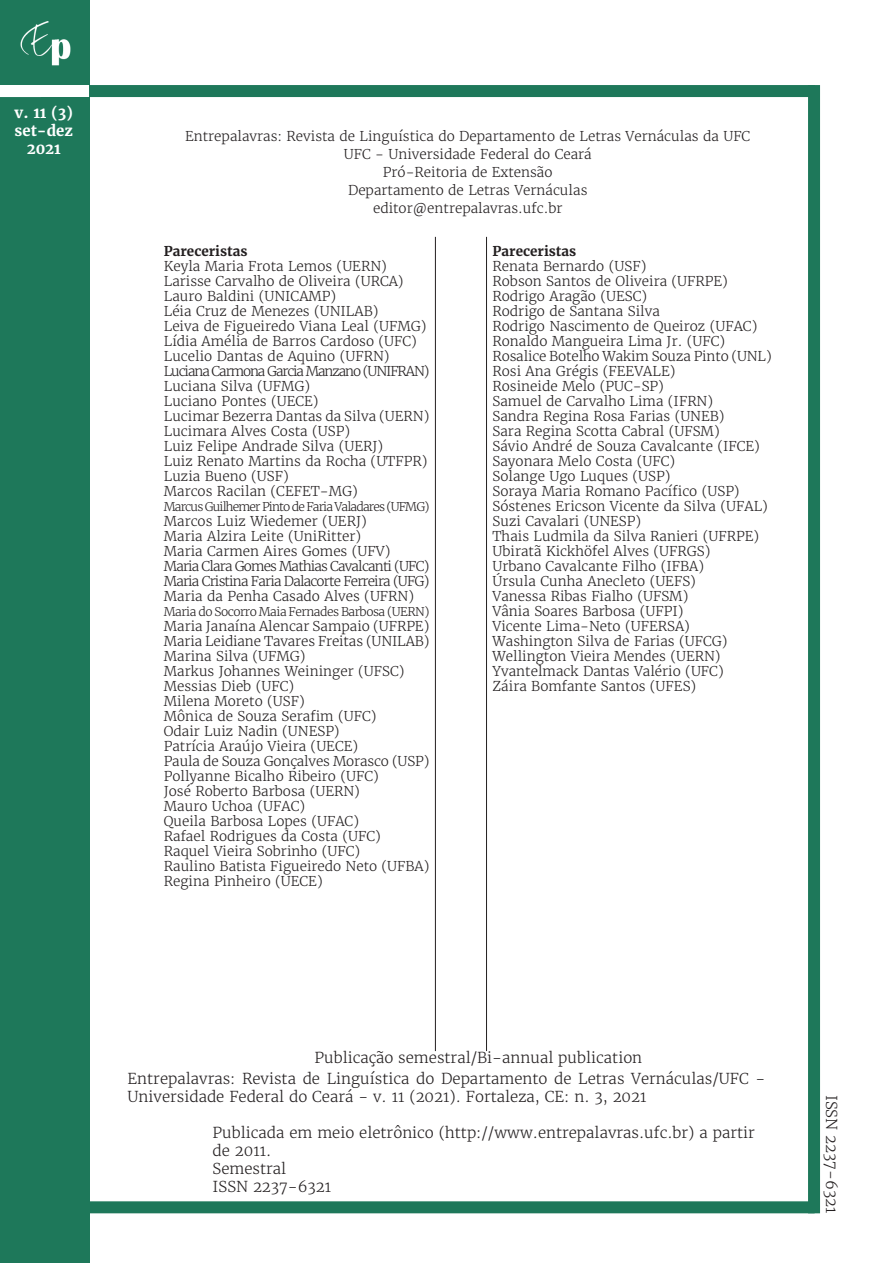
<style>
.page{position:relative;width:893px;height:1263px;background:#fff}
.page>*{position:absolute;margin:0;border:0;box-sizing:border-box;transform-origin:0 0}
.Footnote_text{font:300 15px/18px "Merriweather";color:#231f20}
.t1{font:700 15px/18px "Merriweather";color:#fff;text-align:center}
.Texto-Expediente{font:300 13.5px "Merriweather";color:#231f20}
.Texto-Expediente-2{font:300 13.5px "Merriweather";letter-spacing:-.06em;color:#231f20}
.Texto-Expediente-3{font:300 13.5px "Merriweather";letter-spacing:-.08em;color:#231f20}
.Título-Expediente{font:700 13.5px "Merriweather";color:#231f20}
.Texto-Expediente-4{font:300 12px "Merriweather";letter-spacing:-.07em;color:#231f20}
.Texto-Expediente-5{font:300 12px "Merriweather";letter-spacing:-.04em;color:#231f20}
</style>
<div class="page">
<div style="left:0;top:0;width:89px;height:1263px;background:#1e785a"></div>
<img style="left:20px;top:21px;width:51px;height:45px">
<div style="left:87px;top:85px;width:728px;height:12px;background:#1e785a"></div>
<div style="left:808px;top:85px;width:12px;height:1128px;background:#1e785a"></div>
<div style="left:37px;top:1201px;width:778px;height:12px;background:#1e785a"></div>
<div style="left:0;top:85px;width:89px;height:12px;background:#fff"></div>
<hr style="left:435px;top:237px;width:1px;height:814px;background:#231f20">
<hr style="left:486px;top:237px;width:1px;height:814px;background:#231f20">
<p class="t1" style="left:15px;top:103px;width:60px">v. 11 (3) set-dez<br>2021</p>
<p class="Texto-Expediente" style="left:185px;top:128px;width:567px">Entrepalavras: Revista de Linguística do Departamento de Letras Vernáculas da UFC</p>
<p class="Texto-Expediente" style="left:344px;top:146px;width:250px">UFC - Universidade Federal do Ceará</p>
<p class="Texto-Expediente" style="left:383px;top:164px;width:171px">Pró-Reitoria de Extensão</p>
<p class="Texto-Expediente" style="left:348px;top:182px;width:241px">Departamento de Letras Vernáculas</p>
<p class="Texto-Expediente" style="left:373px;top:200px;width:191px">editor@entrepalavras.ufc.br</p>
<p class="Título-Expediente" style="left:164px;top:243px;width:85px">Pareceristas</p>
<p class="Texto-Expediente" style="left:164px;top:258px;width:224px">Keyla Maria Frota Lemos (UERN)</p>
<p class="Texto-Expediente" style="left:164px;top:273px;width:241px">Larisse Carvalho de Oliveira (URCA)</p>
<p class="Texto-Expediente" style="left:164px;top:288px;width:174px">Lauro Baldini (UNICAMP)</p>
<p class="Texto-Expediente" style="left:164px;top:303px;width:216px">Léia Cruz de Menezes (UNILAB)</p>
<p class="Texto-Expediente" style="left:164px;top:318px;width:264px">Leiva de Figueiredo Viana Leal (UFMG)</p>
<p class="Texto-Expediente" style="left:164px;top:333px;width:255px">Lídia Amélia de Barros Cardoso (UFC)</p>
<p class="Texto-Expediente" style="left:164px;top:348px;width:227px">Lucelio Dantas de Aquino (UFRN)</p>
<p class="Texto-Expediente-3" style="left:164px;top:363px;width:267px">Luciana Carmona Garcia Manzano (UNIFRAN)</p>
<p class="Texto-Expediente" style="left:164px;top:378px;width:148px">Luciana Silva (UFMG)</p>
<p class="Texto-Expediente" style="left:164px;top:393px;width:156px">Luciano Pontes (UECE)</p>
<p class="Texto-Expediente" style="left:164px;top:408px;width:267px">Lucimar Bezerra Dantas da Silva (UERN)</p>
<p class="Texto-Expediente" style="left:164px;top:423px;width:188px">Lucimara Alves Costa (USP)</p>
<p class="Texto-Expediente" style="left:164px;top:438px;width:221px">Luiz Felipe Andrade Silva (UERJ)</p>
<p class="Texto-Expediente" style="left:164px;top:453px;width:265px">Luiz Renato Martins da Rocha (UTFPR)</p>
<p class="Texto-Expediente" style="left:164px;top:468px;width:126px">Luzia Bueno (USF)</p>
<p class="Texto-Expediente" style="left:164px;top:483px;width:195px">Marcos Racilan (CEFET-MG)</p>
<p class="Texto-Expediente-4" style="left:164px;top:499px;width:267px">Marcus Guilhemer Pinto de Faria Valadares (UFMG)</p>
<p class="Texto-Expediente" style="left:164px;top:513px;width:204px">Marcos Luiz Wiedemer (UERJ)</p>
<p class="Texto-Expediente" style="left:164px;top:528px;width:199px">Maria Alzira Leite (UniRitter)</p>
<p class="Texto-Expediente" style="left:164px;top:543px;width:228px">Maria Carmen Aires Gomes (UFV)</p>
<p class="Texto-Expediente-2" style="left:164px;top:558px;width:267px">Maria Clara Gomes Mathias Cavalcanti (UFC)</p>
<p class="Texto-Expediente-2" style="left:164px;top:573px;width:267px">Maria Cristina Faria Dalacorte Ferreira (UFG)</p>
<p class="Texto-Expediente" style="left:164px;top:588px;width:252px">Maria da Penha Casado Alves (UFRN)</p>
<p class="Texto-Expediente-5" style="left:164px;top:604px;width:267px">Maria do Socorro Maia Fernades Barbosa (UERN)</p>
<p class="Texto-Expediente" style="left:164px;top:618px;width:267px">Maria Janaína Alencar Sampaio (UFRPE)</p>
<p class="Texto-Expediente" style="left:164px;top:633px;width:267px">Maria Leidiane Tavares Freitas (UNILAB)</p>
<p class="Texto-Expediente" style="left:164px;top:648px;width:143px">Marina Silva (UFMG)</p>
<p class="Texto-Expediente" style="left:164px;top:663px;width:242px">Markus Johannes Weininger (UFSC)</p>
<p class="Texto-Expediente" style="left:164px;top:678px;width:132px">Messias Dieb (UFC)</p>
<p class="Texto-Expediente" style="left:164px;top:693px;width:142px">Milena Moreto (USF)</p>
<p class="Texto-Expediente" style="left:164px;top:708px;width:214px">Mônica de Souza Serafim (UFC)</p>
<p class="Texto-Expediente" style="left:164px;top:723px;width:177px">Odair Luiz Nadin (UNESP)</p>
<p class="Texto-Expediente" style="left:164px;top:738px;width:196px">Patrícia Araújo Vieira (UECE)</p>
<p class="Texto-Expediente" style="left:164px;top:753px;width:267px">Paula de Souza Gonçalves Morasco (USP)</p>
<p class="Texto-Expediente" style="left:164px;top:768px;width:217px">Pollyanne Bicalho Ribeiro (UFC)</p>
<p class="Texto-Expediente" style="left:164px;top:783px;width:198px">José Roberto Barbosa (UERN)</p>
<p class="Texto-Expediente" style="left:164px;top:798px;width:143px">Mauro Uchoa (UFAC)</p>
<p class="Texto-Expediente" style="left:164px;top:813px;width:197px">Queila Barbosa Lopes (UFAC)</p>
<p class="Texto-Expediente" style="left:164px;top:828px;width:219px">Rafael Rodrigues da Costa (UFC)</p>
<p class="Texto-Expediente" style="left:164px;top:843px;width:198px">Raquel Vieira Sobrinho (UFC)</p>
<p class="Texto-Expediente" style="left:164px;top:858px;width:267px">Raulino Batista Figueiredo Neto (UFBA)</p>
<p class="Texto-Expediente" style="left:164px;top:873px;width:160px">Regina Pinheiro (UECE)</p>
<p class="Título-Expediente" style="left:492px;top:243px;width:85px">Pareceristas</p>
<p class="Texto-Expediente" style="left:492px;top:258px;width:155px">Renata Bernardo (USF)</p>
<p class="Texto-Expediente" style="left:492px;top:273px;width:237px">Robson Santos de Oliveira (UFRPE)</p>
<p class="Texto-Expediente" style="left:492px;top:288px;width:156px">Rodrigo Aragão (UESC)</p>
<p class="Texto-Expediente" style="left:492px;top:303px;width:169px">Rodrigo de Santana Silva</p>
<p class="Texto-Expediente" style="left:492px;top:318px;width:266px">Rodrigo Nascimento de Queiroz (UFAC)</p>
<p class="Texto-Expediente" style="left:492px;top:333px;width:234px">Ronaldo Mangueira Lima Jr. (UFC)</p>
<p class="Texto-Expediente" style="left:492px;top:348px;width:281px">Rosalice Botelho Wakim Souza Pinto (UNL)</p>
<p class="Texto-Expediente" style="left:492px;top:363px;width:184px">Rosi Ana Grégis (FEEVALE)</p>
<p class="Texto-Expediente" style="left:492px;top:378px;width:173px">Rosineide Melo (PUC-SP)</p>
<p class="Texto-Expediente" style="left:492px;top:393px;width:222px">Samuel de Carvalho Lima (IFRN)</p>
<p class="Texto-Expediente" style="left:492px;top:408px;width:233px">Sandra Regina Rosa Farias (UNEB)</p>
<p class="Texto-Expediente" style="left:492px;top:423px;width:229px">Sara Regina Scotta Cabral (UFSM)</p>
<p class="Texto-Expediente" style="left:492px;top:438px;width:269px">Sávio André de Souza Cavalcante (IFCE)</p>
<p class="Texto-Expediente" style="left:492px;top:453px;width:184px">Sayonara Melo Costa (UFC)</p>
<p class="Texto-Expediente" style="left:492px;top:468px;width:179px">Solange Ugo Luques (USP)</p>
<p class="Texto-Expediente" style="left:492px;top:483px;width:249px">Soraya Maria Romano Pacífico (USP)</p>
<p class="Texto-Expediente" style="left:492px;top:498px;width:277px">Sóstenes Ericson Vicente da Silva (UFAL)</p>
<p class="Texto-Expediente" style="left:492px;top:513px;width:150px">Suzi Cavalari (UNESP)</p>
<p class="Texto-Expediente" style="left:492px;top:528px;width:268px">Thais Ludmila da Silva Ranieri (UFRPE)</p>
<p class="Texto-Expediente" style="left:492px;top:543px;width:219px">Ubiratã Kickhöfel Alves (UFRGS)</p>
<p class="Texto-Expediente" style="left:492px;top:558px;width:213px">Urbano Cavalcante Filho (IFBA)</p>
<p class="Texto-Expediente" style="left:492px;top:573px;width:205px">Úrsula Cunha Anecleto (UEFS)</p>
<p class="Texto-Expediente" style="left:492px;top:588px;width:197px">Vanessa Ribas Fialho (UFSM)</p>
<p class="Texto-Expediente" style="left:492px;top:603px;width:192px">Vânia Soares Barbosa (UFPI)</p>
<p class="Texto-Expediente" style="left:492px;top:618px;width:199px">Vicente Lima-Neto (UFERSA)</p>
<p class="Texto-Expediente" style="left:492px;top:633px;width:236px">Washington Silva de Farias (UFCG)</p>
<p class="Texto-Expediente" style="left:492px;top:648px;width:230px">Wellington Vieira Mendes (UERN)</p>
<p class="Texto-Expediente" style="left:492px;top:663px;width:233px">Yvantelmack Dantas Valério (UFC)</p>
<p class="Texto-Expediente" style="left:492px;top:678px;width:205px">Záira Bomfante Santos (UFES)</p>
<p class="Footnote_text" style="left:314px;top:1049px;width:329px">Publicação semestral/Bi-annual publication</p>
<p class="Footnote_text" style="left:128px;top:1070px;width:639px">Entrepalavras: Revista de Linguística do Departamento de Letras Vernáculas/UFC -<br>Universidade Federal do Ceará - v. 11 (2021). Fortaleza, CE: n. 3, 2021</p>
<p class="Footnote_text" style="left:213px;top:1124px;width:544px">Publicada em meio eletrônico (http://www.entrepalavras.ufc.br) a partir</p>
<p class="Footnote_text" style="left:213px;top:1142px;width:60px">de 2011.</p>
<p class="Footnote_text" style="left:213px;top:1160px;width:75px">Semestral</p>
<p class="Footnote_text" style="left:213px;top:1178px;width:120px">ISSN 2237-6321</p>
<p class="Footnote_text" style="left:840px;top:1095px;width:120px;rotate:90deg">ISSN 2237-6321</p>
</div>
